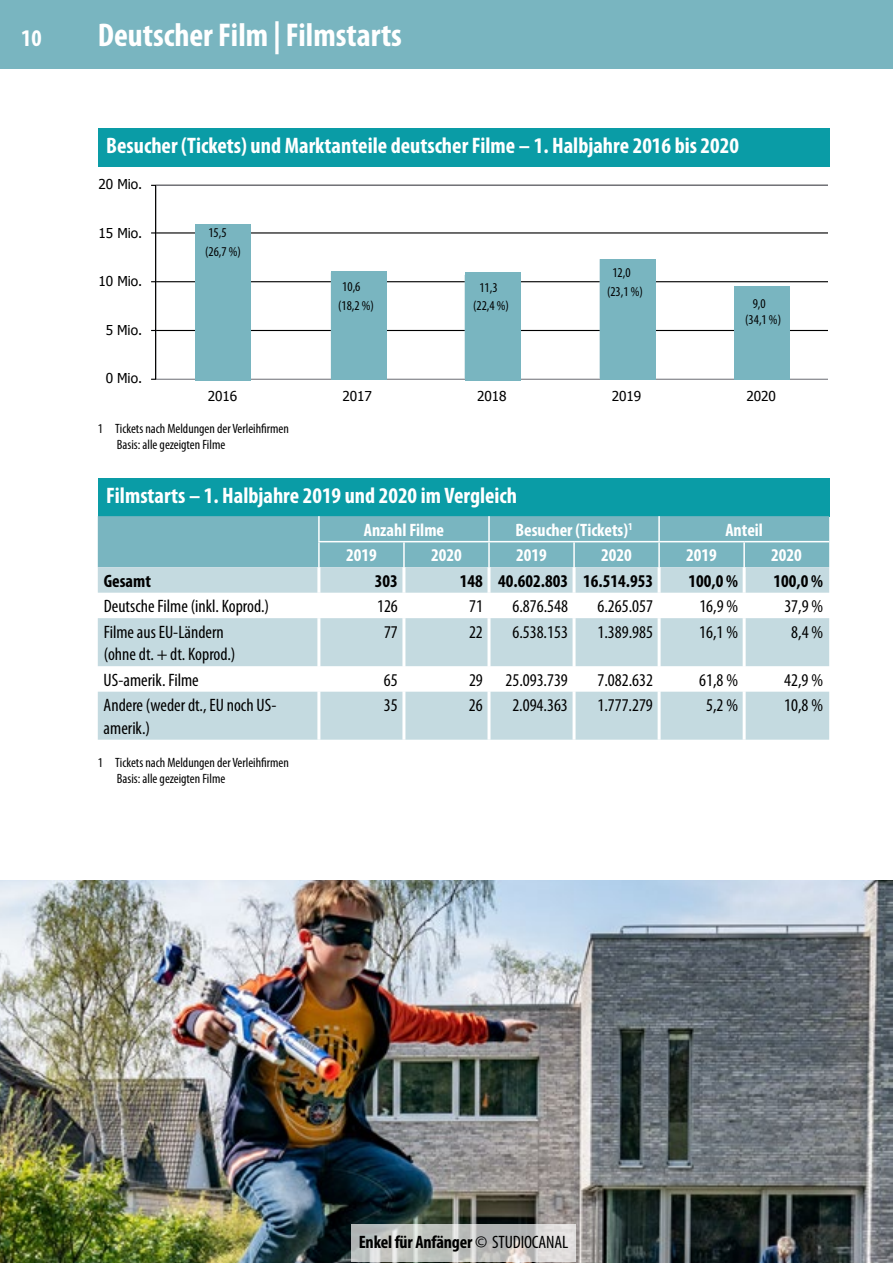
<style>
.page{position:relative;width:893px;height:1263px;background:#fff}
.page>*{position:absolute;margin:0;border:0;box-sizing:border-box;transform-origin:0 0}
.t1{font:700 condensed 33px "Myriad Pro";color:#fff}
.t2{font:700 condensed 24px "Myriad Pro";color:#fff}
.t3{font:700 condensed 22.5px "Myriad Pro";color:#fff}
.t4{font:condensed 18px/22.5px "Myriad Pro";color:#000}
.t5{font:700 condensed 18px "Myriad Pro";color:#000}
.t6{font:700 condensed 18px "Myriad Pro";color:#fff}
.t7{font:13.65px "Tahoma";color:#000}
.t8{font:condensed 13.5px/16.5px "Myriad Pro";color:#000}
.s1{font-weight:400}
</style>
<div class="page">
<div style="left:0;top:0;width:893px;height:68px;background:#79b5c0"></div>
<div style="left:98px;top:128px;width:731px;height:38px;background:#0a9ca6"></div>
<div style="left:98px;top:478px;width:731px;height:38px;background:#0a9ca6"></div>
<div style="left:98px;top:516px;width:731px;height:51px;background:#79b5c0"></div>
<svg style="left:98px;top:567px;width:731px;height:173px;fill:#c4dae0"></svg>
<hr style="left:317px;top:567px;width:3px;height:26px;background:#fff">
<hr style="left:402px;top:567px;width:3px;height:26px;background:#fff">
<hr style="left:487px;top:567px;width:3px;height:26px;background:#fff">
<hr style="left:573px;top:567px;width:3px;height:26px;background:#fff">
<hr style="left:658px;top:567px;width:3px;height:26px;background:#fff">
<hr style="left:743px;top:567px;width:3px;height:26px;background:#fff">
<hr style="left:317px;top:593px;width:3px;height:25px;background:#fff">
<hr style="left:402px;top:593px;width:3px;height:25px;background:#fff">
<hr style="left:487px;top:593px;width:3px;height:25px;background:#fff">
<hr style="left:573px;top:593px;width:3px;height:25px;background:#fff">
<hr style="left:658px;top:593px;width:3px;height:25px;background:#fff">
<hr style="left:743px;top:593px;width:3px;height:25px;background:#fff">
<hr style="left:317px;top:618px;width:3px;height:48px;background:#fff">
<hr style="left:402px;top:618px;width:3px;height:48px;background:#fff">
<hr style="left:487px;top:618px;width:3px;height:48px;background:#fff">
<hr style="left:573px;top:618px;width:3px;height:48px;background:#fff">
<hr style="left:658px;top:618px;width:3px;height:48px;background:#fff">
<hr style="left:743px;top:618px;width:3px;height:48px;background:#fff">
<hr style="left:317px;top:666px;width:3px;height:26px;background:#fff">
<hr style="left:402px;top:666px;width:3px;height:26px;background:#fff">
<hr style="left:487px;top:666px;width:3px;height:26px;background:#fff">
<hr style="left:573px;top:666px;width:3px;height:26px;background:#fff">
<hr style="left:658px;top:666px;width:3px;height:26px;background:#fff">
<hr style="left:743px;top:666px;width:3px;height:26px;background:#fff">
<hr style="left:317px;top:692px;width:3px;height:48px;background:#fff">
<hr style="left:402px;top:692px;width:3px;height:48px;background:#fff">
<hr style="left:487px;top:692px;width:3px;height:48px;background:#fff">
<hr style="left:573px;top:692px;width:3px;height:48px;background:#fff">
<hr style="left:658px;top:692px;width:3px;height:48px;background:#fff">
<hr style="left:743px;top:692px;width:3px;height:48px;background:#fff">
<hr style="left:318px;top:542px;width:2px;height:25px;background:#fff">
<hr style="left:403px;top:542px;width:2px;height:25px;background:#fff">
<hr style="left:744px;top:541px;width:85px;height:1px;background:#fff">
<hr style="left:488px;top:542px;width:2px;height:25px;background:#fff">
<hr style="left:573px;top:542px;width:2px;height:25px;background:#fff">
<hr style="left:659px;top:541px;width:85px;height:1px;background:#fff">
<hr style="left:658px;top:542px;width:2px;height:25px;background:#fff">
<hr style="left:743px;top:542px;width:2px;height:25px;background:#fff">
<hr style="left:318px;top:516px;width:2px;height:25px;background:#fff">
<hr style="left:318px;top:541px;width:86px;height:1px;background:#fff">
<hr style="left:404px;top:541px;width:85px;height:1px;background:#fff">
<hr style="left:488px;top:516px;width:2px;height:25px;background:#fff">
<hr style="left:658px;top:516px;width:2px;height:25px;background:#fff">
<hr style="left:489px;top:541px;width:85px;height:1px;background:#fff">
<hr style="left:574px;top:541px;width:85px;height:1px;background:#fff">
<svg style="left:156px;top:185px;width:671px;height:195px"></svg>
<svg style="left:250px;top:212px;width:538px;height:167px"></svg>
<hr style="left:155px;top:185px;width:1px;height:194px;background:#000">
<img style="left:0;top:880px;width:893px;height:383px">
<svg style="left:351px;top:1225px;width:225px;height:37px;background:#c7c8c6"></svg>
<div style="left:734px;top:287px;width:55px;height:93px;background:#79b5c0"></div>
<div style="left:600px;top:259px;width:55px;height:121px;background:#79b5c0"></div>
<div style="left:465px;top:272px;width:55px;height:108px;background:#79b5c0"></div>
<div style="left:331px;top:272px;width:55px;height:108px;background:#79b5c0"></div>
<div style="left:195px;top:210px;width:55px;height:160px;background:#fff"></div>
<div style="left:195px;top:224px;width:55px;height:156px;background:#79b5c0"></div>
<h2 class="t2" style="left:21px;top:23px;width:22px">10</h2>
<h1 class="t1" style="left:98px;top:15px;width:306px">Deutscher Film | Filmstarts</h1>
<p class="t3" style="left:106px;top:132px;width:634px">Besucher (Tickets) und Marktanteile deutscher Filme – 1. Halbjahre 2016 bis 2020</p>
<p class="t7" style="left:98px;top:175px;width:45px">20 Mio.</p>
<p class="t7" style="left:98px;top:224px;width:45px">15 Mio.</p>
<p class="t7" style="left:98px;top:272px;width:45px">10 Mio.</p>
<p class="t7" style="left:106px;top:321px;width:38px">5 Mio.</p>
<p class="t7" style="left:106px;top:369px;width:38px">0 Mio.</p>
<p class="t8" style="left:208px;top:224px;width:20px">15,5</p>
<p class="t8" style="left:205px;top:243px;width:37px">(26,7 %)</p>
<p class="t8" style="left:612px;top:264px;width:20px">12,0</p>
<p class="t8" style="left:342px;top:278px;width:20px">10,6</p>
<p class="t8" style="left:479px;top:279px;width:20px">11,3</p>
<p class="t8" style="left:607px;top:283px;width:37px">(23,1 %)</p>
<p class="t8" style="left:338px;top:297px;width:37px">(18,2 %)</p>
<p class="t8" style="left:473px;top:297px;width:37px">(22,4 %)</p>
<p class="t8" style="left:753px;top:295px;width:15px">9,0</p>
<p class="t8" style="left:745px;top:311px;width:37px">(34,1 %)</p>
<p class="t7" style="left:208px;top:387px;width:31px">2016</p>
<p class="t7" style="left:342px;top:387px;width:31px">2017</p>
<p class="t7" style="left:477px;top:387px;width:31px">2018</p>
<p class="t7" style="left:612px;top:387px;width:31px">2019</p>
<p class="t7" style="left:746px;top:387px;width:31px">2020</p>
<p class="t8" style="left:117px;top:420px;width:174px;text-indent:-19px">1 Tickets nach Meldungen der Verleihfirmen<br>Basis: alle gezeigten Filme</p>
<p class="t3" style="left:106px;top:482px;width:412px">Filmstarts – 1. Halbjahre 2019 und 2020 im Vergleich</p>
<p class="t6" style="left:364px;top:518px;width:82px">Anzahl Filme</p>
<p class="t6" style="left:515px;top:518px;width:119px">Besucher (Tickets)<sup>1</sup></p>
<p class="t6" style="left:725px;top:518px;width:39px">Anteil</p>
<p class="t6" style="left:346px;top:544px;width:32px">2019</p>
<p class="t6" style="left:431px;top:544px;width:32px">2020</p>
<p class="t6" style="left:516px;top:544px;width:32px">2019</p>
<p class="t6" style="left:601px;top:544px;width:32px">2020</p>
<p class="t6" style="left:686px;top:544px;width:32px">2019</p>
<p class="t6" style="left:771px;top:544px;width:32px">2020</p>
<p class="t5" style="left:104px;top:569px;width:49px">Gesamt</p>
<p class="t5" style="left:375px;top:569px;width:25px">303</p>
<p class="t5" style="left:460px;top:569px;width:195px">148 40.602.803 16.514.953</p>
<p class="t5" style="left:688px;top:569px;width:51px">100,0 %</p>
<p class="t5" style="left:774px;top:569px;width:51px">100,0 %</p>
<p class="t4" style="left:104px;top:595px;width:167px">Deutsche Filme (inkl. Koprod.)</p>
<p class="t4" style="left:377px;top:595px;width:22px">126</p>
<p class="t4" style="left:469px;top:595px;width:15px">71</p>
<p class="t4" style="left:512px;top:595px;width:57px">6.876.548</p>
<p class="t4" style="left:597px;top:595px;width:57px">6.265.057</p>
<p class="t4" style="left:699px;top:595px;width:40px">16,9 %</p>
<p class="t4" style="left:784px;top:595px;width:40px">37,9 %</p>
<p class="t4" style="left:104px;top:620px;width:133px">Filme aus EU-Ländern (ohne dt. + dt. Koprod.)</p>
<p class="t4" style="left:384px;top:620px;width:15px">77</p>
<p class="t4" style="left:469px;top:620px;width:15px">22</p>
<p class="t4" style="left:512px;top:620px;width:57px">6.538.153</p>
<p class="t4" style="left:597px;top:620px;width:57px">1.389.985</p>
<p class="t4" style="left:699px;top:620px;width:40px">16,1 %</p>
<p class="t4" style="left:791px;top:620px;width:33px">8,4 %</p>
<p class="t4" style="left:104px;top:668px;width:97px">US-amerik. Filme</p>
<p class="t4" style="left:384px;top:668px;width:15px">65</p>
<p class="t4" style="left:469px;top:668px;width:15px">29</p>
<p class="t4" style="left:505px;top:668px;width:64px">25.093.739</p>
<p class="t4" style="left:597px;top:668px;width:57px">7.082.632</p>
<p class="t4" style="left:699px;top:668px;width:40px">61,8 %</p>
<p class="t4" style="left:784px;top:668px;width:40px">42,9 %</p>
<p class="t4" style="left:104px;top:694px;width:174px">Andere (weder dt., EU noch US&shy;amerik.)</p>
<p class="t4" style="left:384px;top:694px;width:15px">35</p>
<p class="t4" style="left:469px;top:694px;width:15px">26</p>
<p class="t4" style="left:512px;top:694px;width:57px">2.094.363</p>
<p class="t4" style="left:597px;top:694px;width:57px">1.777.279</p>
<p class="t4" style="left:706px;top:694px;width:33px">5,2 %</p>
<p class="t4" style="left:784px;top:694px;width:40px">10,8 %</p>
<p class="t8" style="left:117px;top:754px;width:174px;text-indent:-19px">1 Tickets nach Meldungen der Verleihfirmen<br>Basis: alle gezeigten Filme</p>
<p class="t5" style="left:359px;top:1230px;width:211px">Enkel für Anfänger <span class="s1">© STUDIOCANAL</span></p>
</div>
